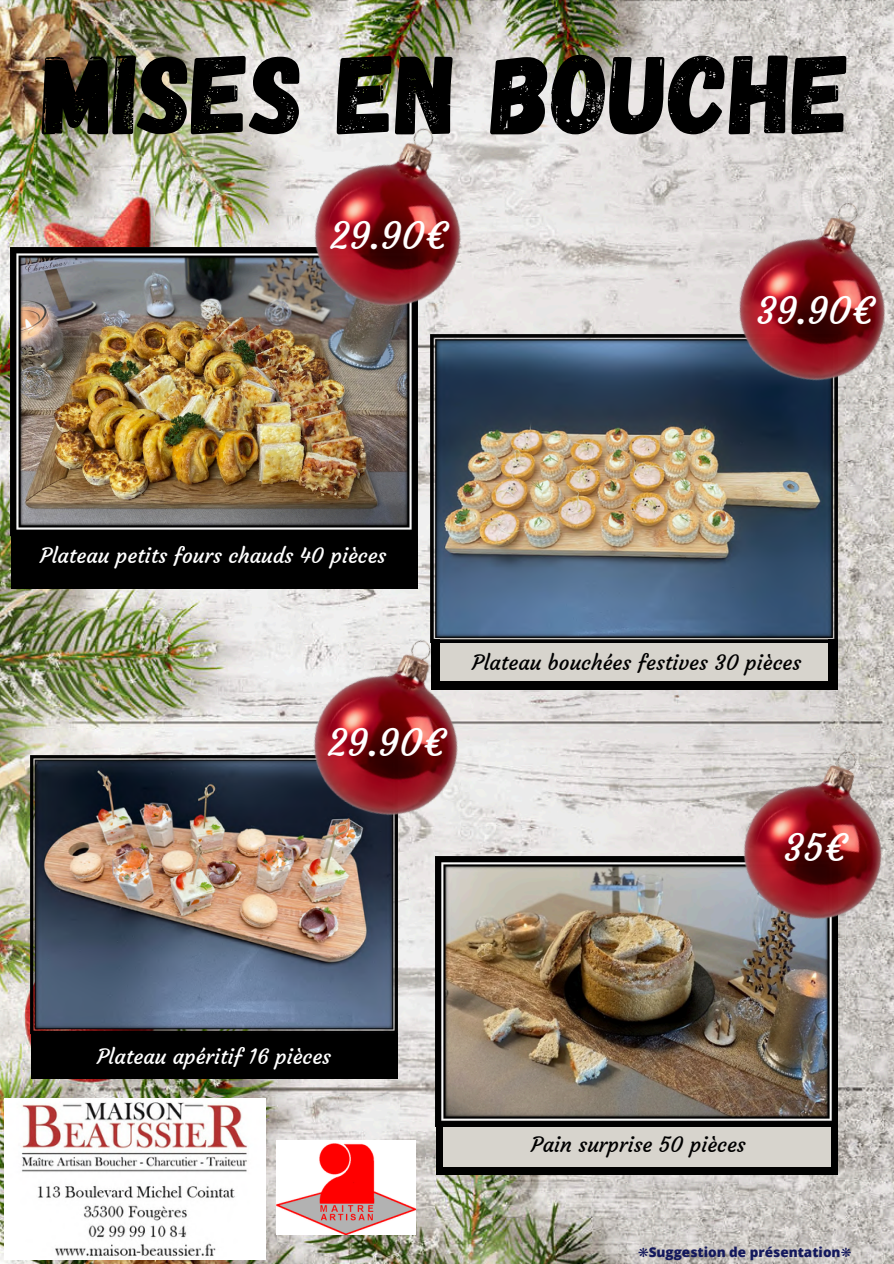
<style>
.page{position:relative;width:894px;height:1264px;background:#fff}
.page>*{position:absolute;margin:0;border:0;box-sizing:border-box;transform-origin:0 0}
.t1{font:112.5px "Gagalin";color:#000}
.t2{font:37.5px "Courgette";color:#fff}
.t3{font:21px "Courgette";color:#fff}
.t4{font:21px "Courgette";color:#000}
.t5{font:800 13.5px "Open Sans";color:#13185d}
.s1{font-family:"Free Serif";font-weight:400}
</style>
<div class="page">
<img style="left:0;top:0;width:893px;height:1263px">
<div style="left:430px;top:639px;width:407px;height:50px;background:#000"></div>
<div style="left:439px;top:614px;width:388px;height:67px;background:#d7d4cd"></div>
<div style="left:11px;top:525px;width:406px;height:63px;background:#000"></div>
<img style="left:11px;top:248px;width:406px;height:282px">
<img style="left:270px;top:89px;width:254px;height:254px">
<div style="left:31px;top:1033px;width:366px;height:46px;background:#000"></div>
<div style="left:435px;top:1125px;width:402px;height:49px;background:#000"></div>
<div style="left:442px;top:1101px;width:388px;height:65px;background:#d7d4cd"></div>
<img style="left:435px;top:856px;width:402px;height:270px">
<img style="left:701px;top:714px;width:192px;height:240px">
<img style="left:4px;top:1098px;width:261px;height:161px">
<img style="left:277px;top:1140px;width:138px;height:94px">
<img style="left:31px;top:755px;width:367px;height:278px">
<img style="left:270px;top:601px;width:250px;height:250px">
<img style="left:430px;top:334px;width:407px;height:308px">
<img style="left:694px;top:164px;width:199px;height:254px">
<h1 class="t1" style="left:43px;top:21px;width:809px">MISES EN BOUCHE</h1>
<p class="t2" style="left:329px;top:212px;width:120px">29.90€</p>
<h3 class="t2" style="left:755px;top:288px;width:120px">39.90€</h3>
<p class="t3" style="left:40px;top:542px;width:348px">Plateau petits fours chauds 40 pièces</p>
<p class="t2" style="left:327px;top:719px;width:120px">29.90€</p>
<p class="t4" style="left:472px;top:650px;width:331px">Plateau bouchées festives 30 pièces</p>
<p class="t2" style="left:783px;top:824px;width:65px">35€</p>
<h3 class="t3" style="left:97px;top:1043px;width:235px">Plateau apéritif 16 pièces</h3>
<p class="t4" style="left:531px;top:1131px;width:216px">Pain surprise 50 pièces</p>
<p class="t5" style="left:638px;top:1242px;width:215px"><span class="s1">❋</span>Suggestion de présentation<span class="s1">❋</span></p>
</div>
